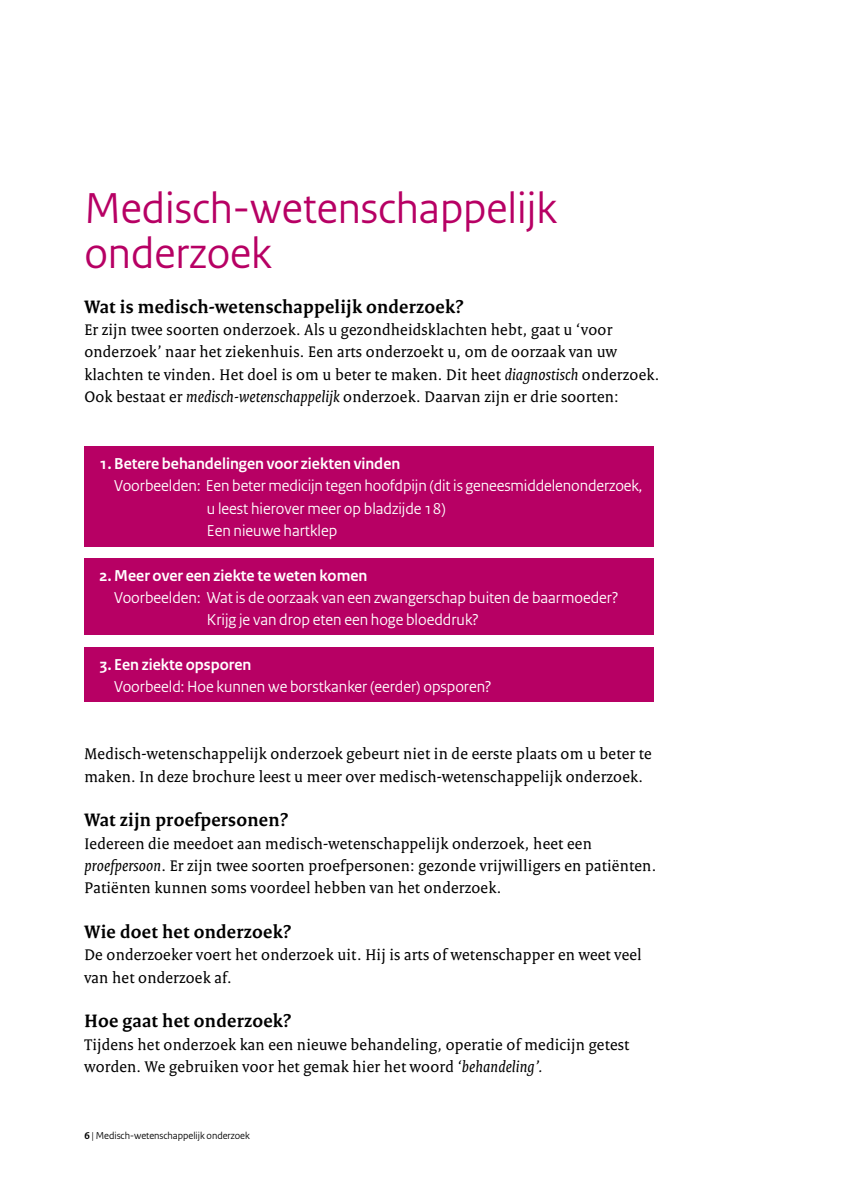
<style>
.page{position:relative;width:844px;height:1191px;background:#fff}
.page>*{position:absolute;margin:0;border:0;box-sizing:border-box;transform-origin:0 0}
.t1{font:45.5px/44.6px "Rijksoverheid Sans";color:#b70064}
.t2{font:700 19.25px "Rijksoverheid Serif";letter-spacing:.015em;color:#000}
.t3{font:16.62px/22.4px "Rijksoverheid Serif";letter-spacing:.015em;color:#000}
.t4{font:16.62px/22.4px "Rijksoverheid Sans";color:#fff}
.t5{font:700 16.62px "Rijksoverheid Sans";color:#fff}
.t6{font:10.5px "Rijksoverheid Sans";color:#000}
.s1{font-style:italic}
.s2{font-weight:700}
</style>
<div class="page">
<div style="left:84px;top:647px;width:570px;height:55px;background:#b70064"></div>
<div style="left:84px;top:558px;width:570px;height:77px;background:#b70064"></div>
<div style="left:84px;top:446px;width:570px;height:101px;background:#b70064"></div>
<h1 class="t1" style="left:84px;top:187px;width:474px">Medisch-wetenschappelijk onderzoek</h1>
<p class="t2" style="left:84px;top:295px;width:380px">Wat is medisch-wetenschappelijk onderzoek?</p>
<p class="t3" style="left:84px;top:318px;width:576px">Er zijn twee soorten onderzoek. Als u gezondheidsklachten hebt, gaat u ‘voor onderzoek’ naar het ziekenhuis. Een arts onderzoekt u, om de oorzaak van uw klachten te vinden. Het doel is om u beter te maken. Dit heet <span class="s1">diagnostisch</span> onderzoek.<br>Ook bestaat er <span class="s1">medisch-wetenschappelijk</span> onderzoek. Daarvan zijn er drie soorten:</p>
<p class="t5" style="left:99px;top:454px;width:302px">1. Betere behandelingen voor ziekten vinden</p>
<p class="t4" style="left:207px;top:475px;width:436px;text-indent:-93px">Voorbeelden: Een beter medicijn tegen hoofdpijn (dit is geneesmiddelenonderzoek, u leest hierover meer op bladzijde 18)<br>Een nieuwe hartklep</p>
<p class="t5" style="left:99px;top:566px;width:269px">2. Meer over een ziekte te weten komen</p>
<p class="t4" style="left:207px;top:586px;width:412px;text-indent:-93px">Voorbeelden: Wat is de oorzaak van een zwangerschap buiten de baarmoeder?<br>Krijg je van drop eten een hoge bloeddruk?</p>
<p class="t5" style="left:99px;top:655px;width:153px">3. Een ziekte opsporen</p>
<p class="t4" style="left:114px;top:676px;width:378px">Voorbeeld: Hoe kunnen we borstkanker (eerder) opsporen?</p>
<p class="t3" style="left:84px;top:742px;width:568px">Medisch-wetenschappelijk onderzoek gebeurt niet in de eerste plaats om u beter te maken. In deze brochure leest u meer over medisch-wetenschappelijk onderzoek.</p>
<p class="t2" style="left:84px;top:808px;width:205px">Wat zijn proefpersonen?</p>
<p class="t3" style="left:84px;top:832px;width:573px">Iedereen die meedoet aan medisch-wetenschappelijk onderzoek, heet een <span class="s1">proefpersoon</span>. Er zijn twee soorten proefpersonen: gezonde vrijwilligers en patiënten.<br>Patiënten kunnen soms voordeel hebben van het onderzoek.</p>
<p class="t2" style="left:84px;top:920px;width:208px">Wie doet het onderzoek?</p>
<p class="t3" style="left:84px;top:943px;width:558px">De onderzoeker voert het onderzoek uit. Hij is arts of wetenschapper en weet veel van het onderzoek af.</p>
<p class="t2" style="left:84px;top:1009px;width:208px">Hoe gaat het onderzoek?</p>
<p class="t3" style="left:84px;top:1033px;width:546px">Tijdens het onderzoek kan een nieuwe behandeling, operatie of medicijn getest worden. We gebruiken voor het gemak hier het woord <span class="s1">‘behandeling’.</span></p>
<p class="t6" style="left:84px;top:1129px;width:167px"><span class="s2">6</span> <span class="s1">|</span> Medisch-wetenschappelijk onderzoek</p>
</div>
